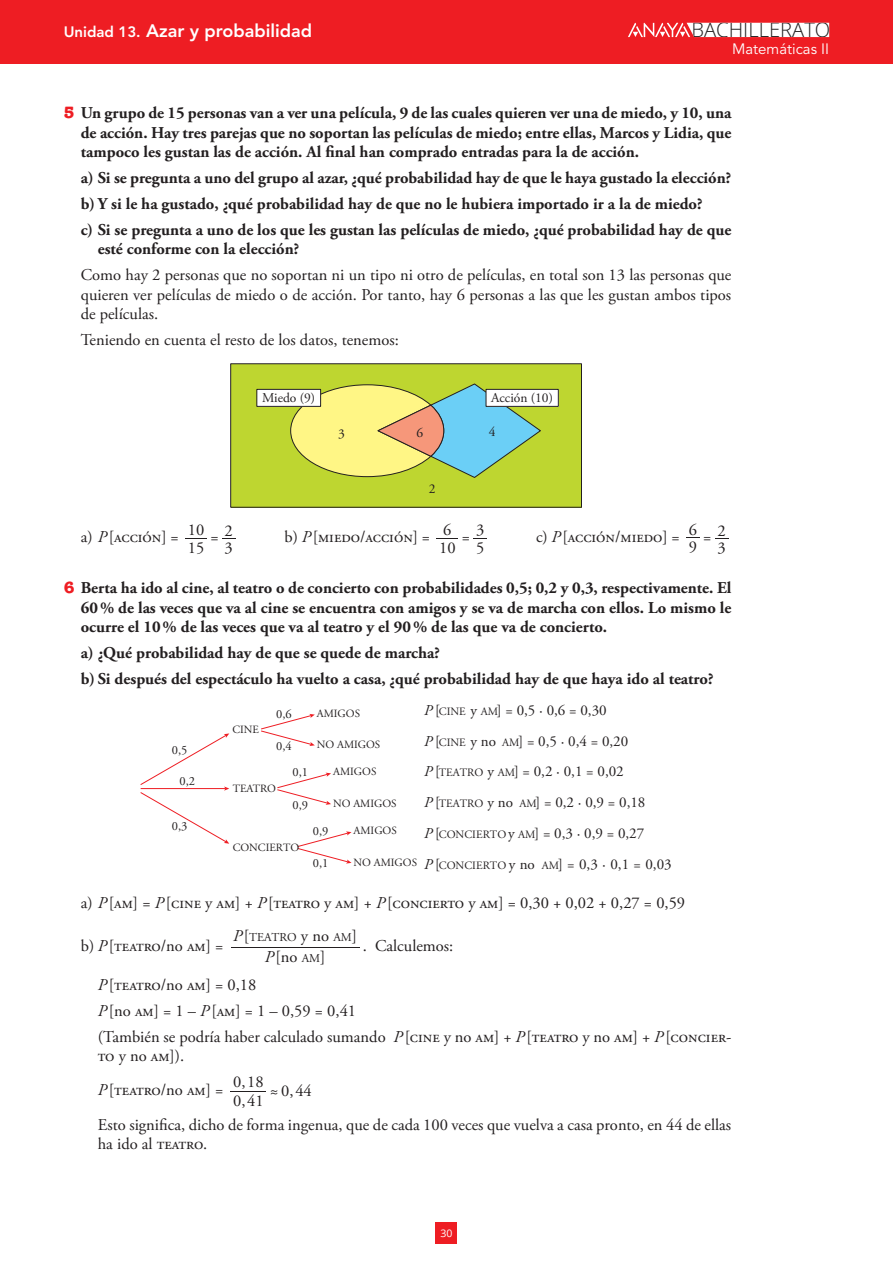
<style>
.page{position:relative;width:893px;height:1263px;background:#fff}
.page>*{position:absolute;margin:0;border:0;box-sizing:border-box;transform-origin:0 0}
.t1{font:300 20.25px "Open Sans";color:#231f20}
.t2{font:800 18px "Avenir LT Std";color:#fff}
.t3{font:700 16.5px/19.5px "Adobe Garamond Pro";color:#231f20;text-align:justify}
.t4{font:16.5px/19.5px "Adobe Garamond Pro";color:#231f20}
.t5{font:italic 16.5px "Adobe Garamond Pro";color:#231f20}
.t6{font:15px/30.8px "Adobe Garamond Pro";color:#231f20}
.t7{font:15px "Avenir LT Std";color:#fff}
.t8{font:13.5px "Adobe Garamond Pro";color:#231f20}
.t9{font:12.45px "Adobe Garamond Pro";color:#231f20}
.t10{font:12px "Adobe Garamond Pro";color:#231f20}
.t11{font:11.1px "Adobe Garamond Pro";color:#231f20}
.t12{font:10.5px "Open Sans";color:#fff}
.s1{font-size:15px}
.s2{font-family:"American Typewriter Std";color:#ee1d23}
.s3{font-style:italic}
.s4{font-size:11.25px}
.s5{font-style:normal}
</style>
<div class="page">
<div style="left:0;top:0;width:893px;height:64px;background:#ee1d23"></div>
<svg style="left:628px;top:22px;width:201px;height:15px"></svg>
<div style="left:436px;top:1222px;width:21px;height:21px;background:#ee1d23"></div>
<div style="left:231px;top:364px;width:350px;height:143px;background:#bed630"></div>
<div style="left:230px;top:363px;width:352px;height:145px;border:1px solid #231f20"></div>
<svg style="left:290px;top:383px;width:251px;height:95px"></svg>
<div style="left:257px;top:389px;width:64px;height:17px;background:#fff"></div>
<div style="left:256px;top:389px;width:65px;height:18px;border:1px solid #231f20"></div>
<div style="left:486px;top:389px;width:72px;height:17px;background:#fff"></div>
<div style="left:486px;top:389px;width:73px;height:18px;border:1px solid #231f20"></div>
<svg style="left:185px;top:538px;width:22px;height:1px"></svg>
<svg style="left:222px;top:538px;width:13px;height:1px"></svg>
<svg style="left:437px;top:538px;width:21px;height:1px"></svg>
<svg style="left:474px;top:538px;width:13px;height:1px"></svg>
<svg style="left:715px;top:538px;width:13px;height:1px"></svg>
<svg style="left:297px;top:831px;width:55px;height:32px"></svg>
<svg style="left:277px;top:773px;width:54px;height:32px"></svg>
<svg style="left:261px;top:714px;width:54px;height:32px"></svg>
<svg style="left:140px;top:733px;width:89px;height:111px"></svg>
<hr style="left:231px;top:947px;width:129px;height:1px;background:#231f20">
<hr style="left:231px;top:1091px;width:35px;height:1px;background:#231f20">
<p class="t2" style="left:64px;top:20px;width:250px"><span class="s1">Unidad 13.</span> Azar y probabilidad</p>
<p class="t1" style="left:691px;top:16px;width:140px">BACHILLERATO</p>
<p class="t7" style="left:732px;top:40px;width:99px">Matemáticas II</p>
<p class="t3" style="left:81px;top:104px;width:652px;text-indent:-17px"><span class="s2">5</span> Un grupo de 15 personas van a ver una película, 9 de las cuales quieren ver una de miedo, y 10, una de acción. Hay tres parejas que no soportan las películas de miedo; entre ellas, Marcos y Lidia, que tampoco les gustan las de acción. Al final han comprado entradas para la de acción.</p>
<p class="t3" style="left:81px;top:165px;width:652px;line-height:25.8px;text-align:left">a) Si se pregunta a uno del grupo al azar, ¿qué probabilidad hay de que le haya gustado la elección? b) Y si le ha gustado, ¿qué probabilidad hay de que no le hubiera importado ir a la de miedo?<br>c) Si se pregunta a uno de los que les gustan las películas de miedo, ¿qué probabilidad hay de que</p>
<p class="t3" style="left:98px;top:240px;width:203px">esté conforme con la elección?</p>
<p class="t4" style="left:81px;top:266px;width:652px;text-align:justify">Como hay 2 personas que no soportan ni un tipo ni otro de películas, en total son 13 las personas que quieren ver películas de miedo o de acción. Por tanto, hay 6 personas a las que les gustan ambos tipos de películas.</p>
<p class="t4" style="left:81px;top:331px;width:320px">Teniendo en cuenta el resto de los datos, tenemos:</p>
<p class="t8" style="left:262px;top:390px;width:55px">Miedo (9)</p>
<p class="t8" style="left:491px;top:390px;width:63px">Acción (10)</p>
<p class="t8" style="left:338px;top:425px;width:8px">3</p>
<p class="t8" style="left:416px;top:424px;width:8px">6</p>
<p class="t8" style="left:489px;top:423px;width:8px">4</p>
<p class="t8" style="left:429px;top:481px;width:8px">2</p>
<p class="t4" style="left:81px;top:528px;width:99px">a) <span class="s3">P</span>[acción] =</p>
<p class="t4" style="left:188px;top:521px;width:18px">10</p>
<p class="t4" style="left:225px;top:521px;width:10px">2</p>
<p class="t4" style="left:210px;top:528px;width:10px">=</p>
<p class="t4" style="left:285px;top:528px;width:147px">b) <span class="s3">P</span>[miedo/acción] =</p>
<p class="t4" style="left:188px;top:538px;width:18px">15</p>
<p class="t4" style="left:225px;top:538px;width:10px">3</p>
<p class="t4" style="left:443px;top:521px;width:10px">6</p>
<p class="t4" style="left:476px;top:520px;width:10px">3</p>
<p class="t4" style="left:462px;top:528px;width:10px">=</p>
<p class="t4" style="left:536px;top:528px;width:145px">c) <span class="s3">P</span>[acción/miedo] =</p>
<p class="t4" style="left:476px;top:538px;width:10px">5</p>
<p class="t4" style="left:439px;top:538px;width:18px">10</p>
<p class="t4" style="left:689px;top:520px;width:10px">6</p>
<p class="t4" style="left:717px;top:521px;width:10px">2</p>
<p class="t4" style="left:703px;top:528px;width:10px">=</p>
<p class="t4" style="left:689px;top:538px;width:10px">9</p>
<p class="t4" style="left:717px;top:538px;width:10px">3</p>
<p class="t3" style="left:81px;top:579px;width:652px;text-indent:-17px"><span class="s2">6</span> Berta ha ido al cine, al teatro o de concierto con probabilidades 0,5; 0,2 y 0,3, respectivamente. El 60% de las veces que va al cine se encuentra con amigos y se va de marcha con ellos. Lo mismo le ocurre el 10% de las veces que va al teatro y el 90% de las que va de concierto.</p>
<p class="t3" style="left:81px;top:640px;width:634px;line-height:25.8px">a) ¿Qué probabilidad hay de que se quede de marcha?<br>b) Si después del espectáculo ha vuelto a casa, ¿qué probabilidad hay de que haya ido al teatro?</p>
<p class="t6" style="left:424px;top:695px;width:249px"><span class="s3">P</span> [<span class="s4">CINE</span> y <span class="s4">AM</span>] = 0,5 · 0,6 = 0,30<br><span class="s3">P</span> [<span class="s4">CINE</span> y no <span class="s4">AM</span>] = 0,5 · 0,4 = 0,20<br><span class="s3">P</span> [<span class="s4">TEATRO</span> y <span class="s4">AM</span>] = 0,2 · 0,1 = 0,02<br><span class="s3">P</span> [<span class="s4">TEATRO</span> y no <span class="s4">AM</span>] = 0,2 · 0,9 = 0,18<br><span class="s3">P</span> [<span class="s4">CONCIERTO</span> y <span class="s4">AM</span>] = 0,3 · 0,9 = 0,27<br><span class="s3">P</span> [<span class="s4">CONCIERTO</span> y no <span class="s4">AM</span>] = 0,3 · 0,1 = 0,03</p>
<p class="t11" style="left:317px;top:706px;width:45px">AMIGOS</p>
<p class="t11" style="left:317px;top:738px;width:65px">NO AMIGOS</p>
<p class="t9" style="left:276px;top:707px;width:17px">0,6</p>
<p class="t9" style="left:276px;top:739px;width:17px">0,4</p>
<p class="t11" style="left:232px;top:723px;width:28px">CINE</p>
<p class="t9" style="left:172px;top:742px;width:17px">0,5</p>
<p class="t11" style="left:333px;top:765px;width:45px">AMIGOS</p>
<p class="t11" style="left:333px;top:797px;width:65px">NO AMIGOS</p>
<p class="t9" style="left:292px;top:765px;width:17px">0,1</p>
<p class="t9" style="left:292px;top:797px;width:17px">0,9</p>
<p class="t9" style="left:180px;top:773px;width:17px">0,2</p>
<p class="t11" style="left:233px;top:781px;width:45px">TEATRO</p>
<p class="t9" style="left:172px;top:819px;width:17px">0,3</p>
<p class="t11" style="left:354px;top:824px;width:45px">AMIGOS</p>
<p class="t11" style="left:354px;top:856px;width:65px">NO AMIGOS</p>
<p class="t9" style="left:313px;top:824px;width:17px">0,9</p>
<p class="t9" style="left:313px;top:856px;width:17px">0,1</p>
<p class="t11" style="left:233px;top:841px;width:68px">CONCIERTO</p>
<p class="t4" style="left:81px;top:894px;width:606px">a) <span class="s3">P</span>[am] = <span class="s3">P</span>[cine y am] + <span class="s3">P</span>[teatro y am] + <span class="s3">P</span>[concierto y am] = 0,30 + 0,02 + 0,27 = 0,59</p>
<p class="t4" style="left:81px;top:937px;width:144px">b) <span class="s3">P</span>[teatro/no am] =</p>
<p class="t4" style="left:265px;top:947px;width:34px"><span class="s3">P</span>[no</p>
<p class="t4" style="left:320px;top:947px;width:7px">]</p>
<p class="t5" style="left:233px;top:925px;width:18px">P<span class="s5">[</span></p>
<p class="t4" style="left:352px;top:926px;width:7px">]</p>
<p class="t10" style="left:249px;top:930px;width:49px">TEATRO</p>
<p class="t10" style="left:333px;top:930px;width:20px">AM</p>
<p class="t4" style="left:301px;top:926px;width:30px">yno</p>
<p class="t10" style="left:302px;top:951px;width:20px">AM</p>
<p class="t4" style="left:363px;top:937px;width:92px">. Calculemos:</p>
<p class="t4" style="left:98px;top:972px;width:635px;line-height:25.8px"><span class="s3">P</span>[teatro/no am] = 0,18<br><span class="s3">P</span>[no am] = 1 – <span class="s3">P</span>[am] = 1 – 0,59 = 0,41<br>(También se podría haber calculado sumando <span class="s3">P</span>[cine y no am] + <span class="s3">P</span>[teatro y no am] + <span class="s3">P</span>[concier-</p>
<p class="t4" style="left:98px;top:1039px;width:127px;line-height:34.3px">to y no am]).<br><span class="s3">P</span>[teatro/no am] =</p>
<p class="t4" style="left:241px;top:1092px;width:6px">,</p>
<p class="t4" style="left:233px;top:1073px;width:32px">0 18</p>
<p class="t4" style="left:98px;top:1074px;width:635px;line-height:34.3px;text-indent:183px">0 44<br>Esto significa, dicho de forma ingenua, que de cada 100 veces que vuelva a casa pronto, en 44 de ellas</p>
<p class="t4" style="left:98px;top:1135px;width:111px">ha ido al teatro.</p>
<p class="t4" style="left:241px;top:1073px;width:6px">,</p>
<p class="t4" style="left:270px;top:1081px;width:25px">≈ ,</p>
<p class="t4" style="left:233px;top:1092px;width:32px">0 41</p>
<p class="t12" style="left:440px;top:1226px;width:14px">30</p>
</div>
